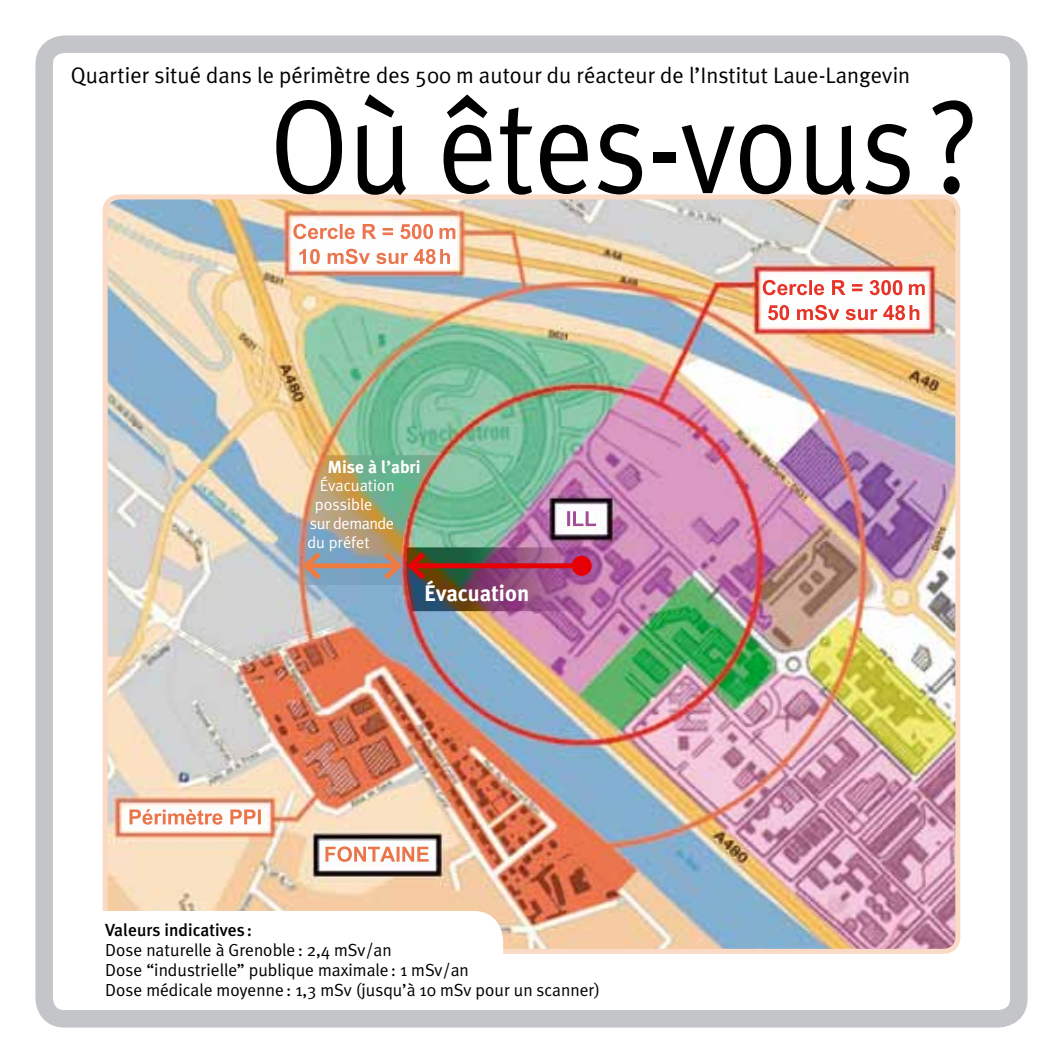
<style>
.page{position:relative;width:1063px;height:1063px;background:#fff}
.page>*{position:absolute;margin:0;border:0;box-sizing:border-box;transform-origin:0 0}
.t1{font:132.5px "Meta Plus Normal";letter-spacing:-.01em;color:#000;scale:.9 1}
.t2{font:22.5px "Meta Plus Normal";color:#000}
.t3{font:700 22.5px "Meta Plus";color:#fff}
.t4{font:17.5px/20px "Meta Plus Normal";color:#000}
.t5{font:500 17.5px "Meta Plus";color:#000}
.t6{font:700 17.5px "Meta Plus";color:#fff}
.t7{font:16.25px "Meta Plus Normal";color:#fff}
.t8{font:16.25px "Meta Plus Normal";letter-spacing:-.03em;color:#fff}
</style>
<div class="page">
<div style="left:35px;top:35px;width:993px;height:993px;border:18px solid #c3c5c8;border-radius:20px"></div>
<img style="left:109px;top:200px;width:845px;height:748px">
<div style="left:103px;top:194px;width:857px;height:760px;border:5px solid #fadac5;border-radius:14px"></div>
<div style="left:64px;top:911px;width:439px;height:92px;background:#fff;border-radius:30px"></div>
<img style="left:299px;top:455px;width:293px;height:156px">
<p class="t2" style="left:71px;top:62px;width:841px">Quartier situé dans le périmètre des 500 m autour du réacteur de l’Institut Laue-Langevin</p>
<h1 class="t1" style="left:270px;top:70px;width:790px">Où êtes-vous?</h1>
<p class="t6" style="left:327px;top:456px;width:95px">Mise à l’abri</p>
<p class="t7" style="left:320px;top:476px;width:76px">Évacuation</p>
<p class="t7" style="left:315px;top:495px;width:59px">possible</p>
<p class="t8" style="left:310px;top:514px;width:86px">sur demande</p>
<p class="t7" style="left:307px;top:533px;width:64px">du préfet</p>
<p class="t3" style="left:424px;top:580px;width:106px">Évacuation</p>
<p class="t5" style="left:105px;top:919px;width:149px">Valeurs indicatives :</p>
<p class="t4" style="left:105px;top:939px;width:496px">Dose naturelle à Grenoble: 2,4 mSv/an<br>Dose “industrielle” publique maximale: 1 mSv/an<br>Dose médicale moyenne: 1,3 mSv (jusqu’à 10 mSv pour un scanner)</p>
</div>
